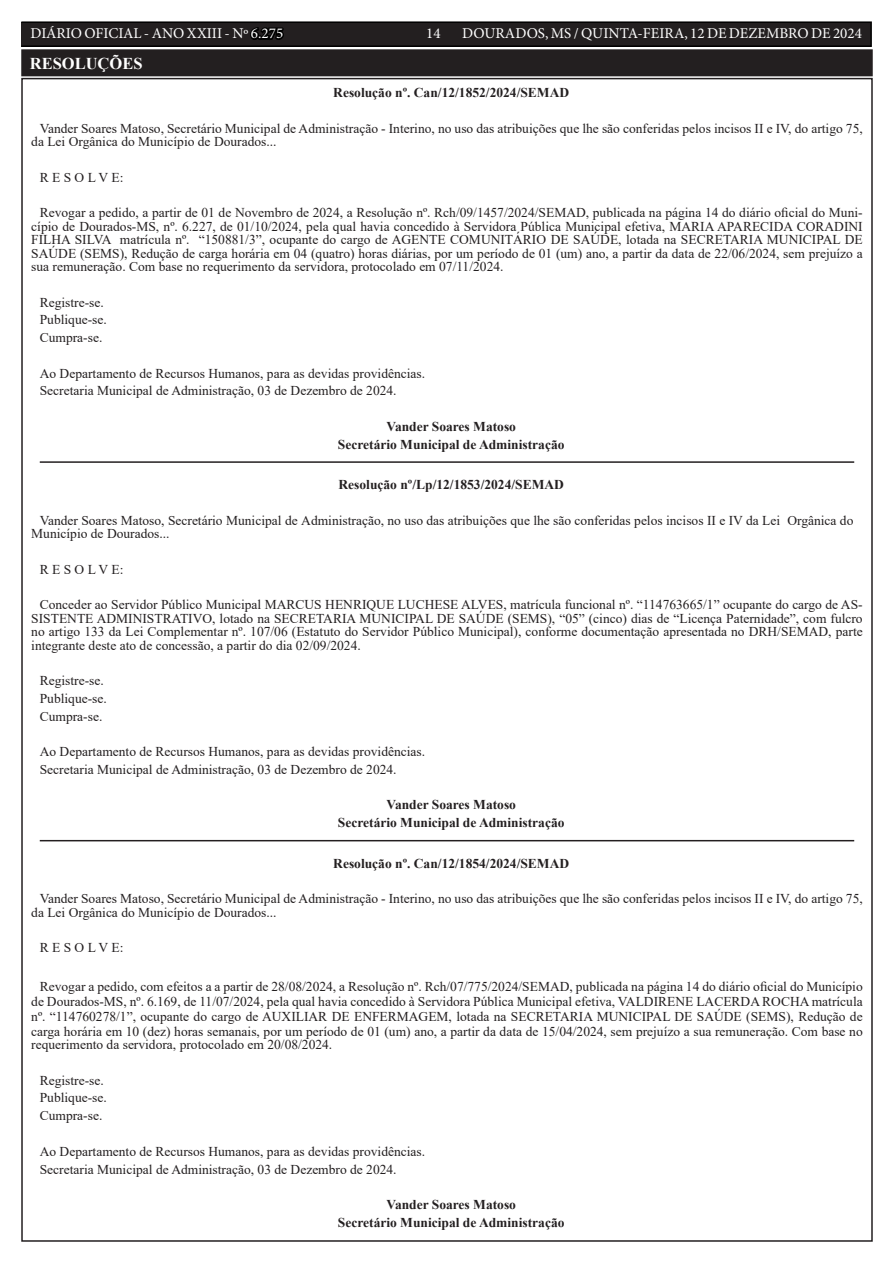
<style>
.page{position:relative;width:893px;height:1263px;background:#fff}
.page>*{position:absolute;margin:0;border:0;box-sizing:border-box;transform-origin:0 0}
.TEXTO{font:700 16.5px "Times New Roman";color:#fff}
.t1{font:15px "Minion Pro";color:#fff}
.TEXTO-2{font:13.5px/13.5px "Times New Roman";color:#231f20}
.TEXTO-3{font:700 13.5px "Times New Roman";color:#231f20}
.s1{color:#000}
</style>
<div class="page">
<div style="left:21px;top:22px;width:850px;height:24px;background:#231f20"></div>
<div style="left:21px;top:21px;width:851px;height:26px;border:2px solid #000"></div>
<hr style="left:40px;top:461px;width:814px;height:2px;background:#231f20">
<hr style="left:40px;top:840px;width:814px;height:1px;background:#231f20">
<div style="left:23px;top:51px;width:848px;height:23px;background:#231f20"></div>
<div style="left:21px;top:49px;width:852px;height:27px;border:4px solid #231f20"></div>
<p class="t1" style="left:31px;top:24px;width:254px">DIÁRIO OFICIAL - ANO XXIII - Nº <span class="s1">6.275</span></p>
<p class="t1" style="left:426px;top:24px;width:16px">14</p>
<p class="t1" style="left:462px;top:24px;width:401px">DOURADOS, MS / QUINTA-FEIRA, 12 DE DEZEMBRO DE 2024</p>
<p class="TEXTO" style="left:30px;top:52px;width:114px">RESOLUÇÕES</p>
<p class="TEXTO-3" style="left:333px;top:83px;width:237px">Resolução nº. Can/12/1852/2024/SEMAD</p>
<p class="TEXTO-2" style="left:31px;top:121px;width:833px;text-indent:9px">Vander Soares Matoso, Secretário Municipal de Administração - Interino, no uso das atribuições que lhe são conferidas pelos incisos II e IV, do artigo 75, da Lei Orgânica do Município de Dourados...</p>
<p class="TEXTO-2" style="left:40px;top:170px;width:85px">R E S O L V E:</p>
<p class="TEXTO-2" style="left:31px;top:205px;width:833px;text-align:justify;text-indent:9px">Revogar a pedido, a partir de 01 de Novembro de 2024, a Resolução nº. Rch/09/1457/2024/SEMAD, publicada na página 14 do diário oficial do Muni&shy;cípio de Dourados-MS, nº. 6.227, de 01/10/2024, pela qual havia concedido à Servidora Pública Municipal efetiva, MARIA APARECIDA CORADINI FILHA SILVA matrícula nº. “150881/3”, ocupante do cargo de AGENTE COMUNITÁRIO DE SAÚDE, lotada na SECRETARIA MUNICIPAL DE SAÚDE (SEMS), Redução de carga horária em 04 (quatro) horas diárias, por um período de 01 (um) ano, a partir da data de 22/06/2024, sem prejuízo a sua remuneração. Com base no requerimento da servidora, protocolado em 07/11/2024.</p>
<p class="TEXTO-2" style="left:40px;top:295px;width:66px">Registre-se.</p>
<p class="TEXTO-2" style="left:40px;top:313px;width:69px">Publique-se.</p>
<p class="TEXTO-2" style="left:40px;top:330px;width:64px">Cumpra-se.</p>
<p class="TEXTO-2" style="left:40px;top:366px;width:387px">Ao Departamento de Recursos Humanos, para as devidas providências.</p>
<p class="TEXTO-2" style="left:40px;top:384px;width:358px">Secretaria Municipal de Administração, 03 de Dezembro de 2024.</p>
<p class="TEXTO-3" style="left:386px;top:417px;width:131px">Vander Soares Matoso</p>
<p class="TEXTO-3" style="left:338px;top:434px;width:228px">Secretário Municipal de Administração</p>
<p class="TEXTO-3" style="left:339px;top:475px;width:227px">Resolução nº/Lp/12/1853/2024/SEMAD</p>
<p class="TEXTO-2" style="left:31px;top:513px;width:824px;text-indent:9px">Vander Soares Matoso, Secretário Municipal de Administração, no uso das atribuições que lhe são conferidas pelos incisos II e IV da Lei Orgânica do<br>Município de Dourados...</p>
<p class="TEXTO-2" style="left:40px;top:562px;width:85px">R E S O L V E:</p>
<p class="TEXTO-2" style="left:31px;top:597px;width:833px;text-align:justify;text-indent:9px">Conceder ao Servidor Público Municipal MARCUS HENRIQUE LUCHESE ALVES, matrícula funcional nº. “114763665/1” ocupante do cargo de AS-SISTENTE ADMINISTRATIVO, lotado na SECRETARIA MUNICIPAL DE SAÚDE (SEMS), “05” (cinco) dias de “Licença Paternidade”, com fulcro no artigo 133 da Lei Complementar nº. 107/06 (Estatuto do Servidor Público Municipal), conforme documentação apresentada no DRH/SEMAD, parte integrante deste ato de concessão, a partir do dia 02/09/2024.</p>
<p class="TEXTO-2" style="left:40px;top:673px;width:66px">Registre-se.</p>
<p class="TEXTO-2" style="left:40px;top:691px;width:69px">Publique-se.</p>
<p class="TEXTO-2" style="left:40px;top:709px;width:64px">Cumpra-se.</p>
<p class="TEXTO-2" style="left:40px;top:744px;width:387px">Ao Departamento de Recursos Humanos, para as devidas providências.</p>
<p class="TEXTO-2" style="left:40px;top:762px;width:358px">Secretaria Municipal de Administração, 03 de Dezembro de 2024.</p>
<p class="TEXTO-3" style="left:386px;top:795px;width:131px">Vander Soares Matoso</p>
<p class="TEXTO-3" style="left:338px;top:813px;width:228px">Secretário Municipal de Administração</p>
<p class="TEXTO-3" style="left:333px;top:853px;width:237px">Resolução nº. Can/12/1854/2024/SEMAD</p>
<p class="TEXTO-2" style="left:31px;top:891px;width:833px;text-indent:9px">Vander Soares Matoso, Secretário Municipal de Administração - Interino, no uso das atribuições que lhe são conferidas pelos incisos II e IV, do artigo 75, da Lei Orgânica do Município de Dourados...</p>
<p class="TEXTO-2" style="left:40px;top:940px;width:85px">R E S O L V E:</p>
<p class="TEXTO-2" style="left:31px;top:978px;width:833px;line-height:15px;text-align:justify;text-indent:9px">Revogar a pedido, com efeitos a a partir de 28/08/2024, a Resolução nº. Rch/07/775/2024/SEMAD, publicada na página 14 do diário oficial do Município de Dourados-MS, nº. 6.169, de 11/07/2024, pela qual havia concedido à Servidora Pública Municipal efetiva, VALDIRENE LACERDA ROCHA matrícula nº. “114760278/1”, ocupante do cargo de AUXILIAR DE ENFERMAGEM, lotada na SECRETARIA MUNICIPAL DE SAÚDE (SEMS), Redução de carga horária em 10 (dez) horas semanais, por um período de 01 (um) ano, a partir da data de 15/04/2024, sem prejuízo a sua remuneração. Com base no</p>
<p class="TEXTO-2" style="left:31px;top:1037px;width:303px">requerimento da servidora, protocolado em 20/08/2024.</p>
<p class="TEXTO-2" style="left:40px;top:1073px;width:66px">Registre-se.</p>
<p class="TEXTO-2" style="left:40px;top:1091px;width:69px">Publique-se.</p>
<p class="TEXTO-2" style="left:40px;top:1108px;width:64px">Cumpra-se.</p>
<p class="TEXTO-2" style="left:40px;top:1144px;width:387px">Ao Departamento de Recursos Humanos, para as devidas providências.</p>
<p class="TEXTO-2" style="left:40px;top:1162px;width:358px">Secretaria Municipal de Administração, 03 de Dezembro de 2024.</p>
<p class="TEXTO-3" style="left:386px;top:1195px;width:131px">Vander Soares Matoso</p>
<p class="TEXTO-3" style="left:338px;top:1212px;width:228px">Secretário Municipal de Administração</p>
</div>
